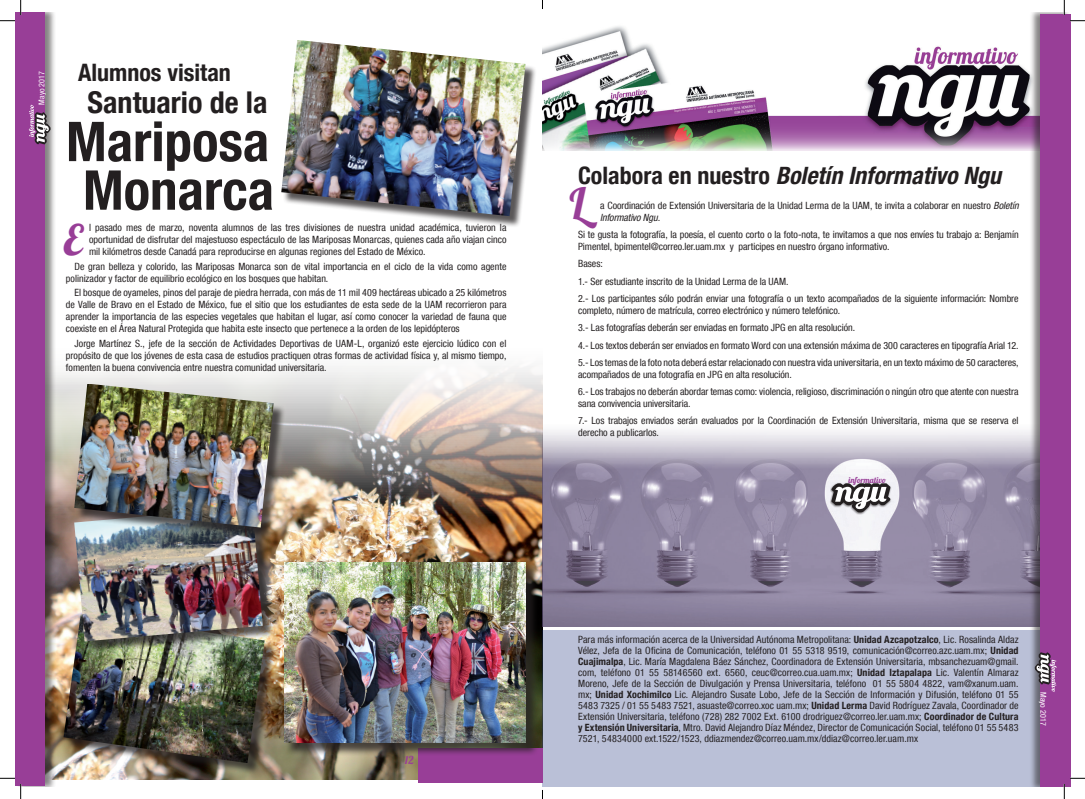
<style>
.page{position:relative;width:1085px;height:799px;background:#fff}
.page>*{position:absolute;margin:0;border:0;box-sizing:border-box;transform-origin:0 0}
.t1{font:700 condensed 54.9px/48.5px "Helvetica Neue LT Com";color:#231f20;text-align:center}
.t2{font:42px "Lobster 1.4";color:#983e97}
.t3{font:700 condensed 30px "Helvetica Neue LT Com";color:#231f20}
.t4{font:italic 700 condensed 24px "Helvetica Neue LT Com";color:#231f20}
.t5{font:700 condensed 24px "Helvetica Neue LT Com";color:#231f20}
.t6{font:11px "Lobster 1.4";color:#983e97}
.t7{font:condensed 10px/11px "Helvetica Neue LT Com";color:#231f20}
.t8{font:8.2px "Lobster 1.4";color:#983e97}
.t9{font:condensed 8px "Helvetica Neue LT Com";color:#fff}
.s1{font-style:normal}
.s2{font-style:italic}
.s3{font-weight:700}
</style>
<div class="page">
<img style="left:56px;top:366px;width:486px;height:413px">
<div style="left:65px;top:616px;width:212px;height:159px;background:#231f20;opacity:.75"></div>
<img style="left:63px;top:614px;width:202px;height:148px">
<div style="left:542px;top:629px;width:513px;height:157px;background:#bac0d7"></div>
<img style="left:542px;top:409px;width:487px;height:217px">
<img style="left:542px;top:26px;width:487px;height:124px">
<div style="left:830px;top:482px;width:62px;height:33px;background:#231f20;opacity:.55"></div>
<svg style="left:831px;top:483px;width:59px;height:29px"></svg>
<div style="left:15px;top:12px;width:41px;height:774px;background:#231f20;opacity:.55"></div>
<div style="left:15px;top:13px;width:30px;height:772px;background:#983e97"></div>
<div style="left:418px;top:748px;width:124px;height:34px;background:#983e97"></div>
<div style="left:1029px;top:12px;width:41px;height:774px;background:#231f20;opacity:.55"></div>
<div style="left:1040px;top:14px;width:30px;height:772px;background:#983e97"></div>
<svg style="left:29px;top:104px;width:22px;height:40px"></svg>
<svg style="left:1034px;top:652px;width:22px;height:39px"></svg>
<div style="left:283px;top:42px;width:254px;height:185px;background:#231f20;opacity:.75"></div>
<img style="left:281px;top:40px;width:244px;height:176px">
<div style="left:76px;top:508px;width:199px;height:145px;background:#231f20;opacity:.75"></div>
<img style="left:74px;top:527px;width:189px;height:114px">
<div style="left:76px;top:385px;width:210px;height:154px;background:#231f20;opacity:.75"></div>
<img style="left:74px;top:383px;width:200px;height:144px">
<div style="left:285px;top:564px;width:254px;height:192px;background:#231f20;opacity:.75"></div>
<img style="left:284px;top:562px;width:241px;height:180px">
<svg style="left:0;top:0;width:21px;height:21px"></svg>
<svg style="left:0;top:777px;width:21px;height:21px"></svg>
<svg style="left:1063px;top:0;width:21px;height:21px"></svg>
<svg style="left:1063px;top:777px;width:21px;height:21px"></svg>
<p class="t9" style="left:37px;top:105px;width:35px;rotate:-90deg">Mayo 2017</p>
<h3 class="t5" style="left:78px;top:58px;width:154px">Alumnos visitan</h3>
<h3 class="t3" style="left:88px;top:85px;width:181px">Santuario de la</h3>
<h1 class="t1" style="left:66px;top:117px;width:209px">Mariposa<br>Monarca</h1>
<p class="t7" style="left:89px;top:221px;width:419px;line-height:12px;text-align:justify">l pasado mes de marzo, noventa alumnos de las tres divisiones de nuestra unidad académica, tuvieron la oportunidad de disfrutar del majestuoso espectáculo de las Mariposas Monarcas, quienes cada año viajan cinco mil kilómetros desde Canadá para reproducirse en algunas regiones del Estado de México.</p>
<p class="t7" style="left:66px;top:260px;width:442px;line-height:12px;text-indent:8px">De gran belleza y colorido, las Mariposas Monarca son de vital importancia en el ciclo de la vida como agente polinizador y factor de equilibrio ecológico en los bosques que habitan.</p>
<p class="t7" style="left:66px;top:286px;width:442px;line-height:12px;text-align:justify;text-indent:8px">El bosque de oyameles, pinos del paraje de piedra herrada, con más de 11 mil 409 hectáreas ubicado a 25 kilómetros de Valle de Bravo en el Estado de México, fue el sitio que los estudiantes de esta sede de la UAM recorrieron para aprender la importancia de las especies vegetales que habitan el lugar, así como conocer la variedad de fauna que coexiste en el Área Natural Protegida que habita este insecto que pertenece a la orden de los lepidópteros</p>
<p class="t7" style="left:66px;top:337px;width:442px;line-height:12px;text-align:justify;text-indent:8px">Jorge Martínez S., jefe de la sección de Actividades Deportivas de UAM-L, organizó este ejercicio lúdico con el propósito de que los jóvenes de esta casa de estudios practiquen otras formas de actividad física y, al mismo tiempo, fomenten la buena convivencia entre nuestra comunidad universitaria.</p>
<h2 class="t2" style="left:63px;top:213px;width:21px">E</h2>
<p class="t6" style="left:405px;top:753px;width:11px">12</p>
<h3 class="t4" style="left:578px;top:161px;width:425px"><span class="s1">Colabora en nuestro</span> Boletín Informativo Ngu</h3>
<h2 class="t2" style="left:569px;top:176px;width:17px">L</h2>
<p class="t7" style="left:600px;top:200px;width:420px;line-height:11.7px">a Coordinación de Extensión Universitaria de la Unidad Lerma de la UAM, te invita a colaborar en nuestro <span class="s2">Boletín<br>Informativo Ngu.</span></p>
<p class="t7" style="left:578px;top:229px;width:442px;line-height:11.7px">Si te gusta la fotografía, la poesía, el cuento corto o la foto-nota, te invitamos a que nos envíes tu trabajo a: Benjamín<br>Pimentel, bpimentel@correo.ler.uam.mx y participes en nuestro órgano informativo.</p>
<p class="t7" style="left:578px;top:255px;width:442px;line-height:17.4px">Bases:<br>1.- Ser estudiante inscrito de la Unidad Lerma de la UAM.<br>2.- Los participantes sólo podrán enviar una fotografía o un texto acompañados de la siguiente información: Nombre</p>
<p class="t7" style="left:578px;top:301px;width:442px;line-height:17.4px">completo, número de matrícula, correo electrónico y número telefónico.<br>3.- Las fotografías deberán ser enviadas en formato JPG en alta resolución.<br>4.- Los textos deberán ser enviados en formato Word con una extensión máxima de 300 caracteres en tipografía Arial 12.<br>5.- Los temas de la foto nota deberá estar relacionado con nuestra vida universitaria, en un texto máximo de 50 caracteres,</p>
<p class="t7" style="left:578px;top:365px;width:442px;line-height:17.4px">acompañados de una fotografía en JPG en alta resolución.<br>6.- Los trabajos no deberán abordar temas como: violencia, religioso, discriminación o ningún otro que atente con nuestra</p>
<p class="t7" style="left:578px;top:394px;width:442px;line-height:17.4px">sana convivencia universitaria.<br>7.- Los trabajos enviados serán evaluados por la Coordinación de Extensión Universitaria, misma que se reserva el</p>
<p class="t7" style="left:578px;top:426px;width:82px">derecho a publicarlos.</p>
<p class="t8" style="left:848px;top:474px;width:39px">informativo</p>
<p class="t7" style="left:578px;top:633px;width:442px;text-align:justify">Para más información acerca de la Universidad Autónoma Metropolitana: <span class="s3">Unidad Azcapotzalco</span>, Lic. Rosalinda Aldaz Vélez, Jefa de la Oficina de Comunicación, teléfono 01 55 5318 9519, comunicación@correo.azc.uam.mx; <span class="s3">Unidad Cuajimalpa</span>, Lic. María Magdalena Báez Sánchez, Coordinadora de Extensión Universitaria, mbsanchezuam@gmail. com, teléfono 01 55 58146560 ext. 6560, ceuc@correo.cua.uam.mx; <span class="s3">Unidad Iztapalapa</span> Lic. Valentín Almaraz Moreno, Jefe de la Sección de Divulgación y Prensa Universitaria, teléfono 01 55 5804 4822, vam@xanum.uam. mx; <span class="s3">Unidad Xochimilco</span> Lic. Alejandro Susate Lobo, Jefe de la Sección de Información y Difusión, teléfono 01 55<br>5483 7325 / 01 55 5483 7521, asuaste@correo.xoc uam.mx; <span class="s3">Unidad Lerma</span> David Rodríguez Zavala, Coordinador de Extensión Universitaria, teléfono (728) 282 7002 Ext. 6100 drodriguez@correo.ler.uam.mx; <span class="s3">Coordinador de Cultura y Extensión Universitaria</span>, Mtro. David Alejandro Díaz Méndez, Director de Comunicación Social, teléfono 01 55 5483<br>7521, 54834000 ext.1522/1523, ddiazmendez@correo.uam.mx/ddiaz@correo.ler.uam.mx</p>
<p class="t9" style="left:1047px;top:691px;width:35px;rotate:90deg">Mayo 2017</p>
</div>
